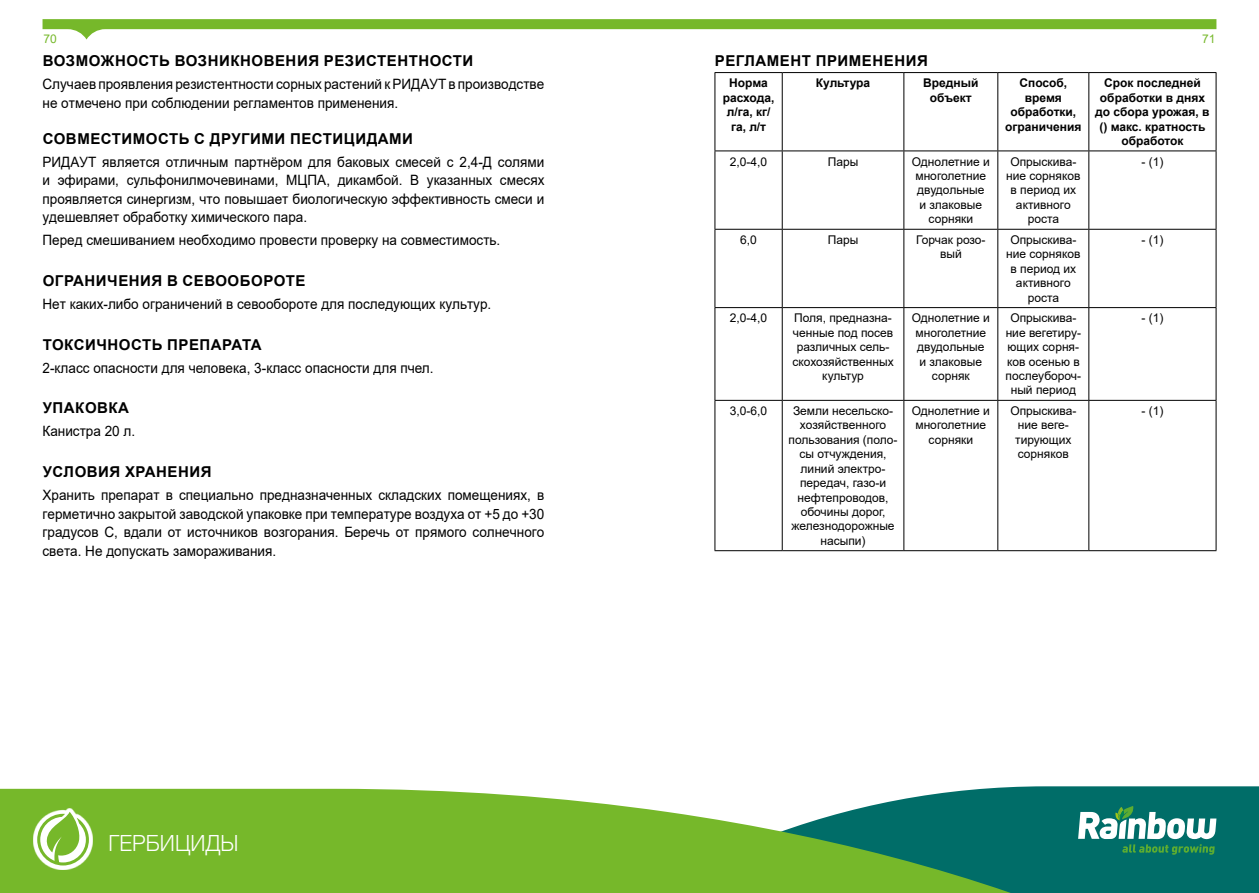
<style>
.page{position:relative;width:1259px;height:893px;background:#fff}
.page>*{position:absolute;margin:0;border:0;box-sizing:border-box;transform-origin:0 0}
.t1{font:300 22.5px "Helvetica Neue Cyr";color:#fff;scale:.95 1}
.t2{font:700 15px "Arial";letter-spacing:.035em;color:#000}
.t3{font:14.25px/18.6px "Arial";color:#000;text-align:justify;scale:.95 1}
.t4{font:12px/14.4px "Arial";color:#000;text-align:center}
.t5{font:700 12px/14.4px "Arial";color:#000;text-align:center}
.t6{font:12px "Arial";color:#76b82a}
</style>
<div class="page">
<svg style="left:310px;top:786px;width:949px;height:3px"></svg>
<svg style="left:0;top:789px;width:1259px;height:104px;background:#61a94b"></svg>
<svg style="left:43px;top:19px;width:1173px;height:21px"></svg>
<svg style="left:1078px;top:806px;width:138px;height:49px"></svg>
<svg style="left:33px;top:808px;width:60px;height:61px"></svg>
<svg style="left:37px;top:812px;width:52px;height:53px"></svg>
<hr style="left:714px;top:72px;width:68px;height:1px;background:#000">
<hr style="left:714px;top:73px;width:1px;height:78px;background:#000">
<hr style="left:782px;top:72px;width:122px;height:1px;background:#000">
<hr style="left:782px;top:73px;width:1px;height:78px;background:#000">
<hr style="left:904px;top:72px;width:94px;height:1px;background:#000">
<hr style="left:903px;top:73px;width:1px;height:78px;background:#000">
<hr style="left:998px;top:72px;width:91px;height:1px;background:#000">
<hr style="left:997px;top:73px;width:1px;height:78px;background:#000">
<hr style="left:1089px;top:72px;width:127px;height:1px;background:#000">
<hr style="left:1088px;top:73px;width:1px;height:78px;background:#000">
<hr style="left:1215px;top:73px;width:1px;height:78px;background:#000">
<hr style="left:714px;top:151px;width:68px;height:1px;background:#000">
<hr style="left:714px;top:151px;width:1px;height:78px;background:#000">
<hr style="left:782px;top:151px;width:122px;height:1px;background:#000">
<hr style="left:782px;top:151px;width:1px;height:78px;background:#000">
<hr style="left:904px;top:151px;width:94px;height:1px;background:#000">
<hr style="left:903px;top:151px;width:1px;height:78px;background:#000">
<hr style="left:998px;top:151px;width:91px;height:1px;background:#000">
<hr style="left:997px;top:151px;width:1px;height:78px;background:#000">
<hr style="left:1089px;top:151px;width:127px;height:1px;background:#000">
<hr style="left:1088px;top:151px;width:1px;height:78px;background:#000">
<hr style="left:1215px;top:151px;width:1px;height:78px;background:#000">
<hr style="left:714px;top:229px;width:68px;height:1px;background:#000">
<hr style="left:714px;top:230px;width:1px;height:77px;background:#000">
<hr style="left:782px;top:229px;width:122px;height:1px;background:#000">
<hr style="left:782px;top:230px;width:1px;height:77px;background:#000">
<hr style="left:904px;top:229px;width:94px;height:1px;background:#000">
<hr style="left:903px;top:230px;width:1px;height:77px;background:#000">
<hr style="left:998px;top:229px;width:91px;height:1px;background:#000">
<hr style="left:997px;top:230px;width:1px;height:77px;background:#000">
<hr style="left:1089px;top:229px;width:127px;height:1px;background:#000">
<hr style="left:1088px;top:230px;width:1px;height:77px;background:#000">
<hr style="left:1215px;top:230px;width:1px;height:77px;background:#000">
<hr style="left:714px;top:307px;width:68px;height:1px;background:#000">
<hr style="left:714px;top:308px;width:1px;height:92px;background:#000">
<hr style="left:782px;top:307px;width:122px;height:1px;background:#000">
<hr style="left:782px;top:308px;width:1px;height:92px;background:#000">
<hr style="left:904px;top:307px;width:94px;height:1px;background:#000">
<hr style="left:903px;top:308px;width:1px;height:92px;background:#000">
<hr style="left:998px;top:307px;width:91px;height:1px;background:#000">
<hr style="left:997px;top:308px;width:1px;height:92px;background:#000">
<hr style="left:1089px;top:307px;width:127px;height:1px;background:#000">
<hr style="left:1088px;top:308px;width:1px;height:92px;background:#000">
<hr style="left:1215px;top:308px;width:1px;height:92px;background:#000">
<hr style="left:714px;top:400px;width:68px;height:1px;background:#000">
<hr style="left:714px;top:401px;width:1px;height:149px;background:#000">
<hr style="left:782px;top:400px;width:122px;height:1px;background:#000">
<hr style="left:782px;top:401px;width:1px;height:149px;background:#000">
<hr style="left:904px;top:400px;width:94px;height:1px;background:#000">
<hr style="left:903px;top:401px;width:1px;height:149px;background:#000">
<hr style="left:998px;top:400px;width:91px;height:1px;background:#000">
<hr style="left:997px;top:401px;width:1px;height:149px;background:#000">
<hr style="left:1089px;top:400px;width:127px;height:1px;background:#000">
<hr style="left:1088px;top:401px;width:1px;height:149px;background:#000">
<hr style="left:1215px;top:401px;width:1px;height:149px;background:#000">
<hr style="left:714px;top:550px;width:68px;height:1px;background:#000">
<hr style="left:782px;top:550px;width:122px;height:1px;background:#000">
<hr style="left:904px;top:550px;width:94px;height:1px;background:#000">
<hr style="left:998px;top:550px;width:91px;height:1px;background:#000">
<hr style="left:1089px;top:550px;width:127px;height:1px;background:#000">
<p class="t6" style="left:44px;top:30px;width:15px">70</p>
<p class="t6" style="left:1202px;top:30px;width:15px">71</p>
<p class="t2" style="left:43px;top:50px;width:432px">ВОЗМОЖНОСТЬ ВОЗНИКНОВЕНИЯ РЕЗИСТЕНТНОСТИ</p>
<p class="t3" style="left:43px;top:75px;width:530px">Случаев проявления резистентности сорных растений к РИДАУТ в производстве не отмечено при соблюдении регламентов применения.</p>
<p class="t2" style="left:43px;top:128px;width:372px">СОВМЕСТИМОСТЬ С ДРУГИМИ ПЕСТИЦИДАМИ</p>
<p class="t3" style="left:43px;top:152px;width:530px">РИДАУТ является отличным партнёром для баковых смесей с 2,4-Д солями и эфирами, сульфонилмочевинами, МЦПА, дикамбой. В указанных смесях проявляется синергизм, что повышает биологическую эффективность смеси и удешевляет обработку химического пара.</p>
<p class="t3" style="left:43px;top:231px;width:483px">Перед смешиванием необходимо провести проверку на совместимость.</p>
<p class="t2" style="left:43px;top:270px;width:264px">ОГРАНИЧЕНИЯ В СЕВООБОРОТЕ</p>
<p class="t3" style="left:43px;top:294px;width:474px">Нет каких-либо ограничений в севообороте для последующих культур.</p>
<p class="t2" style="left:43px;top:334px;width:220px">ТОКСИЧНОСТЬ ПРЕПАРАТА</p>
<p class="t3" style="left:43px;top:358px;width:413px">2-класс опасности для человека, 3-класс опасности для пчел.</p>
<p class="t2" style="left:43px;top:398px;width:88px">УПАКОВКА</p>
<p class="t3" style="left:43px;top:422px;width:99px">Канистра 20 л.</p>
<p class="t2" style="left:43px;top:461px;width:170px">УСЛОВИЯ ХРАНЕНИЯ</p>
<p class="t3" style="left:43px;top:486px;width:530px">Хранить препарат в специально предназначенных складских помещениях, в герметично закрытой заводской упаковке при температуре воздуха от +5 до +30 градусов С, вдали от источников возгорания. Беречь от прямого солнечного света. Не допускать замораживания.</p>
<h1 class="t1" style="left:108px;top:830px;width:138px">ГЕРБИЦИДЫ</h1>
<p class="t2" style="left:715px;top:50px;width:214px">РЕГЛАМЕНТ ПРИМЕНЕНИЯ</p>
<p class="t5" style="left:723px;top:76px;width:53px">Норма расхода, л/га, кг/ га, л/т</p>
<p class="t5" style="left:816px;top:76px;width:56px">Культура</p>
<p class="t5" style="left:923px;top:76px;width:57px">Вредный объект</p>
<p class="t5" style="left:1005px;top:76px;width:78px">Способ, время обработки, ограничения</p>
<p class="t5" style="left:1095px;top:76px;width:116px">Срок последней обработки в днях до сбора урожая, в () макс. кратность обработок</p>
<p class="t4" style="left:730px;top:154px;width:39px">2,0-4,0</p>
<p class="t4" style="left:828px;top:154px;width:32px">Пары</p>
<p class="t4" style="left:912px;top:154px;width:79px">Однолетние и многолетние двудольные<br>и злаковые сорняки</p>
<p class="t4" style="left:1006px;top:154px;width:76px">Опрыскива&shy;ние сорняков в период их активного роста</p>
<p class="t4" style="left:1141px;top:154px;width:23px">- (1)</p>
<p class="t4" style="left:740px;top:232px;width:18px">6,0</p>
<p class="t4" style="left:828px;top:232px;width:32px">Пары</p>
<p class="t4" style="left:916px;top:232px;width:71px">Горчак розо&shy;вый</p>
<p class="t4" style="left:1006px;top:232px;width:76px">Опрыскива&shy;ние сорняков в период их активного роста</p>
<p class="t4" style="left:1141px;top:232px;width:23px">- (1)</p>
<p class="t4" style="left:730px;top:311px;width:39px">2,0-4,0</p>
<p class="t4" style="left:792px;top:311px;width:103px">Поля, предназна&shy;ченные под посев различных сель&shy;скохозяйственных культур</p>
<p class="t4" style="left:912px;top:311px;width:79px">Однолетние и многолетние двудольные<br>и злаковые сорняк</p>
<p class="t4" style="left:1005px;top:311px;width:77px">Опрыскива&shy;ние вегетиру&shy;ющих сорня&shy;ков осенью в послеубороч&shy;ный период</p>
<p class="t4" style="left:1141px;top:311px;width:23px">- (1)</p>
<p class="t4" style="left:730px;top:404px;width:39px">3,0-6,0</p>
<p class="t4" style="left:788px;top:404px;width:110px">Земли несельско&shy;хозяйственного пользования (поло&shy;сы отчуждения, линий электро&shy;передач, газо-и нефтепроводов, обочины дорог, железнодорожные насыпи)</p>
<p class="t4" style="left:912px;top:404px;width:79px">Однолетние и многолетние сорняки</p>
<p class="t4" style="left:1010px;top:404px;width:67px">Опрыскива&shy;ние веге&shy;тирующих сорняков</p>
<p class="t4" style="left:1141px;top:404px;width:23px">- (1)</p>
</div>
